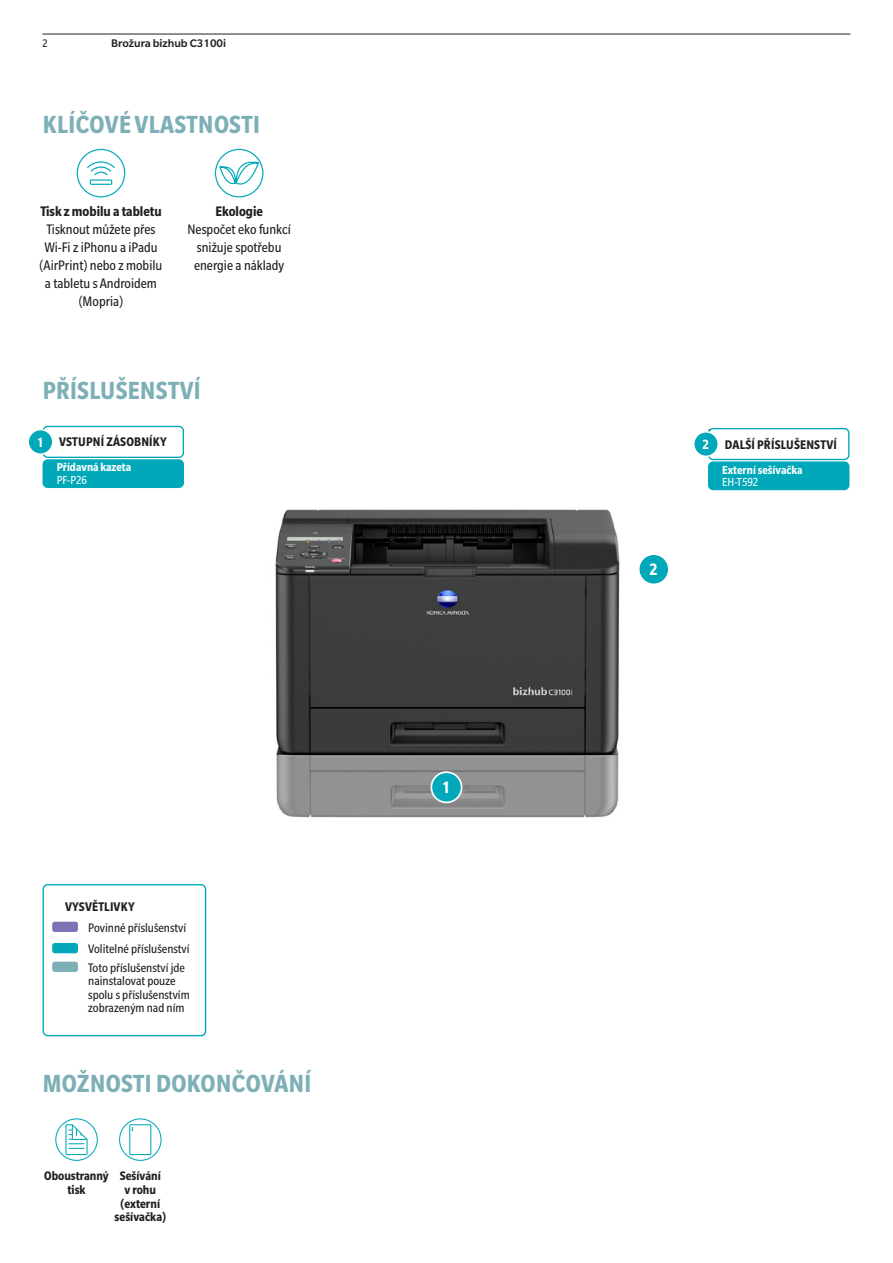
<style>
.page{position:relative;width:893px;height:1263px;background:#fff}
.page>*{position:absolute;margin:0;border:0;box-sizing:border-box;transform-origin:0 0}
.Data_Inside_SUBHEAD{font:700 condensed 27px "Slate Pro";letter-spacing:.015em;color:#7dafb7}
.Data_Options_BUBBLED{font:700 condensed 18px "Slate Pro";color:#fff}
.Data_Inside_Text_cen{font:condensed 15px/18px "Slate Pro";color:#231f20;text-align:center}
.Data_Options_BUBBLED-2{font:700 condensed 14.55px "Slate Pro";color:#fff}
.Data_Options_HEADER{font:700 condensed 13.65px "Slate Pro";letter-spacing:.015em;color:#231f20}
.Data_Options_LEGEND{font:condensed 13.5px/13.5px "Slate Pro";color:#231f20}
.Data_Inside_Text_cen-2{font:700 condensed 13.5px/13.5px "Slate Pro";color:#231f20;text-align:center}
.Data_Options_TEXT_Co{font:700 condensed 12.75px/12.8px "Slate Pro";color:#fff}
.t1{font:500 12px "Slate Pro";color:#231f20}
.t2{font:condensed 12px "Slate Pro";color:#231f20}
.s1{font-weight:700}
.s2{font-weight:400}
</style>
<div class="page">
<hr style="left:43px;top:34px;width:807px;height:1px;background:#231f20">
<img style="left:275px;top:509px;width:345px;height:309px">
<div style="left:639px;top:554px;width:30px;height:30px;background:#00a8b9;border-radius:50%"></div>
<div style="left:638px;top:553px;width:32px;height:32px;border:2px solid #fff;border-radius:50%"></div>
<div style="left:708px;top:428px;width:141px;height:32px;border:1px solid #00a8b9;border-radius:4px"></div>
<div style="left:694px;top:432px;width:24px;height:24px;background:#00a8b9;border-radius:50%"></div>
<div style="left:693px;top:431px;width:26px;height:26px;border:1px solid #fff;border-radius:50%"></div>
<div style="left:708px;top:461px;width:141px;height:29px;background:#00a8b9;border-radius:5px"></div>
<div style="left:43px;top:426px;width:141px;height:32px;border:1px solid #00a8b9;border-radius:4px"></div>
<div style="left:28px;top:430px;width:25px;height:24px;background:#00a8b9;border-radius:50%"></div>
<div style="left:28px;top:429px;width:25px;height:26px;border:1px solid #fff;border-radius:50%"></div>
<div style="left:43px;top:459px;width:141px;height:29px;background:#00a8b9;border-radius:5px"></div>
<div style="left:431px;top:772px;width:31px;height:30px;background:#00a8b9;border-radius:50%"></div>
<div style="left:431px;top:771px;width:31px;height:32px;border:2px solid #fff;border-radius:50%"></div>
<div style="left:77px;top:149px;width:48px;height:48px;border:1px solid #00a8b9;border-radius:50%"></div>
<svg style="left:87px;top:161px;width:28px;height:24px"></svg>
<svg style="left:215px;top:149px;width:48px;height:48px"></svg>
<div style="left:43px;top:884px;width:163px;height:152px;border:1px solid #00a8b9;border-radius:4px"></div>
<div style="left:52px;top:922px;width:26px;height:10px;background:#7d72b4;border-radius:3px"></div>
<div style="left:52px;top:943px;width:26px;height:10px;background:#00a8b9;border-radius:3px"></div>
<div style="left:52px;top:962px;width:26px;height:10px;background:#7dafb7;border-radius:3px"></div>
<div style="left:119px;top:1118px;width:43px;height:43px;border:1px solid #00a8b9;border-radius:50%"></div>
<div style="left:129px;top:1124px;width:22px;height:31px;border:1px solid #00a8b9"></div>
<div style="left:55px;top:1118px;width:43px;height:43px;border:1px solid #00a8b9;border-radius:50%"></div>
<svg style="left:65px;top:1124px;width:23px;height:31px"></svg>
<p class="t2" style="left:43px;top:37px;width:7px">2</p>
<p class="t1" style="left:111px;top:36px;width:116px">Brožura bizhub C3100i</p>
<p class="Data_Inside_SUBHEAD" style="left:43px;top:110px;width:219px">KLÍČOVÉ VLASTNOSTI</p>
<p class="Data_Inside_Text_cen" style="left:40px;top:202px;width:124px"><span class="s1">Tisk z mobilu a tabletu<br></span>Tisknout můžete přes<br>Wi-Fi z iPhonu a iPadu (AirPrint) nebo z mobilu a tabletu s Androidem (Mopria)</p>
<p class="Data_Inside_Text_cen" style="left:187px;top:202px;width:105px"><span class="s1">Ekologie<br></span>Nespočet eko funkcí snižuje spotřebu energie a náklady</p>
<p class="Data_Inside_SUBHEAD" style="left:43px;top:377px;width:160px">PŘÍSLUŠENSTVÍ</p>
<p class="Data_Options_BUBBLED-2" style="left:37px;top:434px;width:8px">1</p>
<p class="Data_Options_HEADER" style="left:59px;top:435px;width:109px">VSTUPNÍ ZÁSOBNÍKY</p>
<p class="Data_Options_TEXT_Co" style="left:57px;top:461px;width:76px">Přídavná kazeta<br><span class="s2">PF-P26</span></p>
<p class="Data_Options_HEADER" style="left:65px;top:899px;width:71px">VYSVĚTLIVKY</p>
<p class="Data_Options_LEGEND" style="left:88px;top:921px;width:99px">Povinné příslušenství</p>
<p class="Data_Options_LEGEND" style="left:88px;top:942px;width:103px">Volitelné příslušenství</p>
<p class="Data_Options_LEGEND" style="left:88px;top:961px;width:103px">Toto příslušenství jde nainstalovat pouze spolu s příslušenstvím zobrazeným nad ním</p>
<p class="Data_Inside_SUBHEAD" style="left:43px;top:1069px;width:270px">MOŽNOSTI DOKONČOVÁNÍ</p>
<p class="Data_Inside_Text_cen-2" style="left:44px;top:1169px;width:66px">Oboustranný tisk</p>
<p class="Data_Inside_Text_cen-2" style="left:115px;top:1169px;width:53px">Sešívání<br>v rohu (externí sešívačka)</p>
<p class="Data_Options_BUBBLED" style="left:442px;top:778px;width:10px">1</p>
<p class="Data_Options_BUBBLED" style="left:650px;top:560px;width:10px">2</p>
<p class="Data_Options_BUBBLED-2" style="left:703px;top:436px;width:8px">2</p>
<p class="Data_Options_HEADER" style="left:725px;top:437px;width:114px">DALŠÍ PŘÍSLUŠENSTVÍ</p>
<p class="Data_Options_TEXT_Co" style="left:722px;top:463px;width:82px">Externí sešívačka<br><span class="s2">EH-T592</span></p>
</div>
